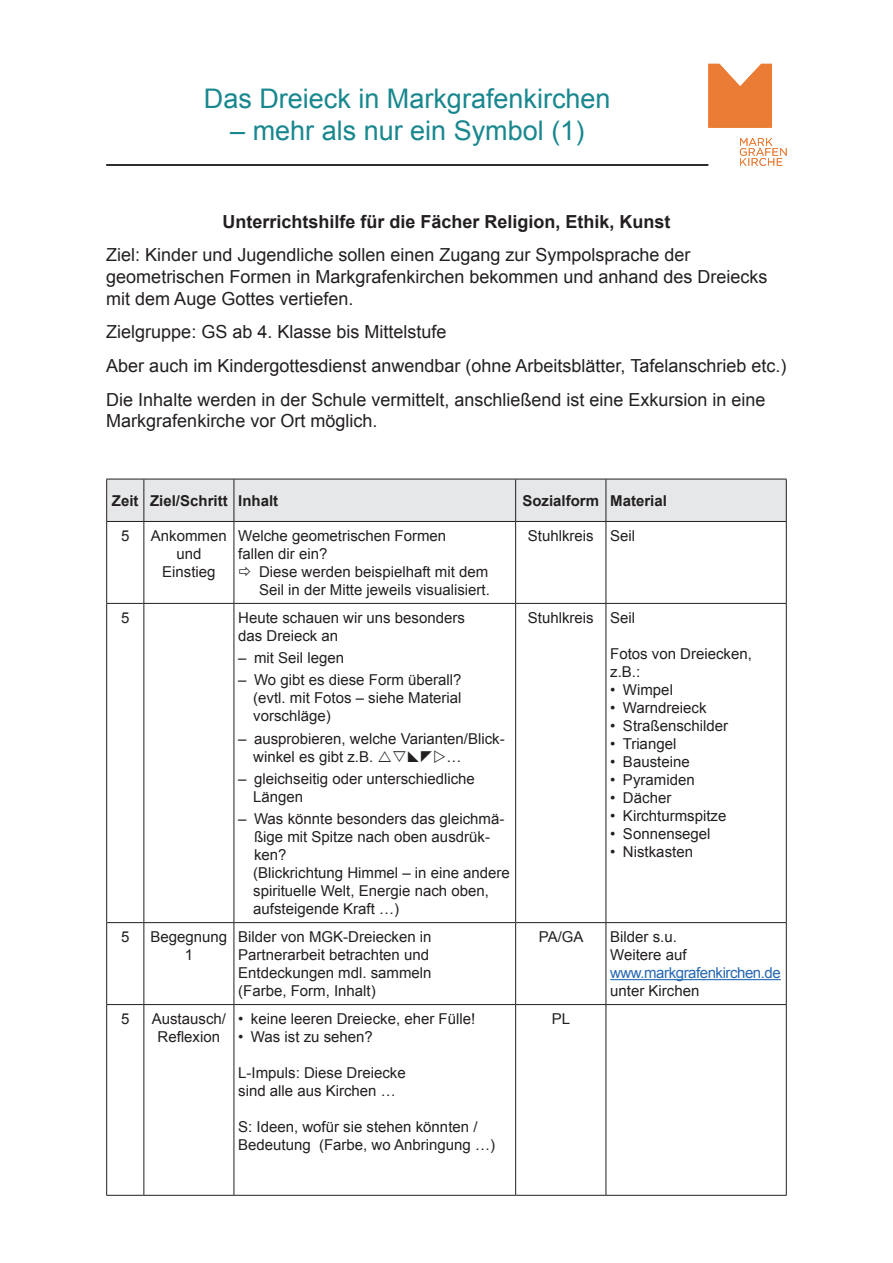
<style>
.page{position:relative;width:893px;height:1263px;background:#fff}
.page>*{position:absolute;margin:0;border:0;box-sizing:border-box;transform-origin:0 0}
.t1{font:27px "Arial";color:#18878e}
.t2{font:18px/21.6px "Arial";color:#231f20}
.t3{font:700 18px "Arial";color:#231f20}
.t4{font:15px/18px "Arial";color:#231f20}
.t5{font:700 15px "Arial";color:#231f20}
.t6{font:15px "Arial";letter-spacing:-.03em;color:#2667b2}
</style>
<div class="page">
<svg style="left:708px;top:64px;width:64px;height:64px"></svg>
<svg style="left:740px;top:138px;width:47px;height:28px"></svg>
<hr style="left:106px;top:164px;width:602px;height:2px;background:#231f20">
<div style="left:107px;top:480px;width:679px;height:41px;background:#e6e7e9"></div>
<hr style="left:106px;top:522px;width:1px;height:81px;background:#231f20">
<hr style="left:143px;top:522px;width:1px;height:81px;background:#231f20">
<hr style="left:234px;top:522px;width:1px;height:81px;background:#231f20">
<hr style="left:515px;top:522px;width:1px;height:81px;background:#231f20">
<hr style="left:606px;top:522px;width:1px;height:81px;background:#231f20">
<hr style="left:786px;top:522px;width:1px;height:81px;background:#231f20">
<hr style="left:106px;top:603px;width:38px;height:1px;background:#231f20">
<hr style="left:106px;top:604px;width:1px;height:318px;background:#231f20">
<hr style="left:144px;top:603px;width:90px;height:1px;background:#231f20">
<hr style="left:143px;top:604px;width:1px;height:318px;background:#231f20">
<hr style="left:234px;top:603px;width:282px;height:1px;background:#231f20">
<hr style="left:234px;top:604px;width:1px;height:318px;background:#231f20">
<hr style="left:516px;top:603px;width:90px;height:1px;background:#231f20">
<hr style="left:515px;top:604px;width:1px;height:318px;background:#231f20">
<hr style="left:606px;top:603px;width:181px;height:1px;background:#231f20">
<hr style="left:606px;top:604px;width:1px;height:318px;background:#231f20">
<hr style="left:786px;top:604px;width:1px;height:318px;background:#231f20">
<hr style="left:106px;top:922px;width:38px;height:1px;background:#231f20">
<hr style="left:106px;top:923px;width:1px;height:81px;background:#231f20">
<hr style="left:144px;top:922px;width:90px;height:1px;background:#231f20">
<hr style="left:143px;top:923px;width:1px;height:81px;background:#231f20">
<hr style="left:234px;top:922px;width:282px;height:1px;background:#231f20">
<hr style="left:234px;top:923px;width:1px;height:81px;background:#231f20">
<hr style="left:516px;top:922px;width:90px;height:1px;background:#231f20">
<hr style="left:515px;top:923px;width:1px;height:81px;background:#231f20">
<hr style="left:606px;top:922px;width:181px;height:1px;background:#231f20">
<hr style="left:606px;top:923px;width:1px;height:81px;background:#231f20">
<hr style="left:786px;top:923px;width:1px;height:81px;background:#231f20">
<hr style="left:106px;top:1004px;width:38px;height:1px;background:#231f20">
<hr style="left:106px;top:1005px;width:1px;height:190px;background:#231f20">
<hr style="left:144px;top:1004px;width:90px;height:1px;background:#231f20">
<hr style="left:143px;top:1005px;width:1px;height:190px;background:#231f20">
<hr style="left:234px;top:1004px;width:282px;height:1px;background:#231f20">
<hr style="left:234px;top:1005px;width:1px;height:190px;background:#231f20">
<hr style="left:516px;top:1004px;width:90px;height:1px;background:#231f20">
<hr style="left:515px;top:1005px;width:1px;height:190px;background:#231f20">
<hr style="left:606px;top:1004px;width:181px;height:1px;background:#231f20">
<hr style="left:606px;top:1005px;width:1px;height:190px;background:#231f20">
<hr style="left:786px;top:1005px;width:1px;height:190px;background:#231f20">
<hr style="left:106px;top:479px;width:38px;height:1px;background:#231f20">
<hr style="left:106px;top:479px;width:1px;height:42px;background:#231f20">
<hr style="left:144px;top:479px;width:90px;height:1px;background:#231f20">
<hr style="left:143px;top:479px;width:1px;height:42px;background:#231f20">
<hr style="left:234px;top:479px;width:282px;height:1px;background:#231f20">
<hr style="left:234px;top:479px;width:1px;height:42px;background:#231f20">
<hr style="left:516px;top:479px;width:90px;height:1px;background:#231f20">
<hr style="left:515px;top:479px;width:1px;height:42px;background:#231f20">
<hr style="left:606px;top:479px;width:181px;height:1px;background:#231f20">
<hr style="left:606px;top:479px;width:1px;height:42px;background:#231f20">
<hr style="left:786px;top:479px;width:1px;height:42px;background:#231f20">
<hr style="left:106px;top:521px;width:38px;height:1px;background:#231f20">
<hr style="left:144px;top:521px;width:90px;height:1px;background:#231f20">
<hr style="left:234px;top:521px;width:282px;height:1px;background:#231f20">
<hr style="left:516px;top:521px;width:90px;height:1px;background:#231f20">
<hr style="left:606px;top:521px;width:181px;height:1px;background:#231f20">
<hr style="left:106px;top:1195px;width:38px;height:1px;background:#231f20">
<hr style="left:144px;top:1195px;width:90px;height:1px;background:#231f20">
<hr style="left:234px;top:1195px;width:282px;height:1px;background:#231f20">
<hr style="left:516px;top:1195px;width:90px;height:1px;background:#231f20">
<hr style="left:606px;top:1195px;width:181px;height:1px;background:#231f20">
<hr style="left:610px;top:979px;width:171px;height:1px;background:#2667b2">
<h1 class="t1" style="left:204px;top:80px;width:408px">Das Dreieck in Markgrafenkirchen</h1>
<h1 class="t1" style="left:230px;top:113px;width:356px">– mehr als nur ein Symbol (1)</h1>
<p class="t3" style="left:222px;top:210px;width:450px">Unterrichtshilfe für die Fächer Religion, Ethik, Kunst</p>
<p class="t2" style="left:106px;top:245px;width:663px">Ziel: Kinder und Jugendliche sollen einen Zugang zur Sympolsprache der geometrischen Formen in Markgrafenkirchen bekommen und anhand des Dreiecks mit dem Auge Gottes vertiefen.</p>
<p class="t2" style="left:106px;top:315px;width:682px;line-height:33.6px">Zielgruppe: GS ab 4. Klasse bis Mittelstufe<br>Aber auch im Kindergottesdienst anwendbar (ohne Arbeitsblätter, Tafelanschrieb etc.)<br>Die Inhalte werden in der Schule vermittelt, anschließend ist eine Exkursion in eine</p>
<p class="t2" style="left:106px;top:410px;width:273px">Markgrafenkirche vor Ort möglich.</p>
<p class="t5" style="left:112px;top:490px;width:168px">Zeit Ziel/Schritt Inhalt</p>
<p class="t5" style="left:522px;top:490px;width:146px">Sozialform Material</p>
<p class="t4" style="left:121px;top:527px;width:10px">5</p>
<p class="t4" style="left:151px;top:527px;width:77px;text-align:center">Ankommen und<br>Einstieg</p>
<p class="t4" style="left:238px;top:527px;width:210px">Welche geometrischen Formen fallen dir ein?</p>
<p class="t4" style="left:528px;top:527px;width:109px">Stuhlkreis Seil</p>
<p class="t4" style="left:259px;top:563px;width:232px">Diese werden beispielhaft mit dem<br>Seil in der Mitte jeweils visualisiert.</p>
<p class="t4" style="left:121px;top:609px;width:10px">5</p>
<p class="t4" style="left:238px;top:609px;width:228px">Heute schauen wir uns besonders das Dreieck an</p>
<p class="t4" style="left:238px;top:649px;width:107px">– mit Seil legen</p>
<p class="t4" style="left:253px;top:671px;width:210px;text-align:justify;text-indent:-15px">– Wo gibt es diese Form überall? (evtl. mit Fotos – siehe Material vorschläge)</p>
<p class="t4" style="left:253px;top:729px;width:253px;text-indent:-15px">– ausprobieren, welche Varianten/Blick&shy;winkel es gibt z.B.</p>
<p class="t4" style="left:446px;top:747px;width:16px">…</p>
<p class="t4" style="left:253px;top:770px;width:223px;text-indent:-15px">– gleichseitig oder unterschiedliche<br>Längen</p>
<p class="t4" style="left:253px;top:810px;width:258px;text-indent:-15px">– Was könnte besonders das gleichmä&shy;ßige mit Spitze nach oben ausdrüc&shy;ken?<br>(Blickrichtung Himmel – in eine andere spirituelle Welt, Energie nach oben, aufsteigende Kraft …)</p>
<p class="t4" style="left:528px;top:609px;width:109px">Stuhlkreis Seil</p>
<p class="t4" style="left:610px;top:645px;width:143px">Fotos von Dreiecken, z.B.:</p>
<p class="t4" style="left:610px;top:681px;width:64px">• Wimpel</p>
<p class="t4" style="left:610px;top:699px;width:98px">• Warndreieck</p>
<p class="t4" style="left:610px;top:717px;width:119px">• Straßenschilder</p>
<p class="t4" style="left:610px;top:735px;width:68px">• Triangel</p>
<p class="t4" style="left:610px;top:753px;width:81px">• Bausteine</p>
<p class="t4" style="left:610px;top:771px;width:86px">• Pyramiden</p>
<p class="t4" style="left:610px;top:789px;width:63px">• Dächer</p>
<p class="t4" style="left:610px;top:807px;width:118px">• Kirchturmspitze</p>
<p class="t4" style="left:610px;top:825px;width:102px">• Sonnensegel</p>
<p class="t4" style="left:610px;top:843px;width:84px">• Nistkasten</p>
<p class="t4" style="left:121px;top:928px;width:10px">5</p>
<p class="t4" style="left:151px;top:928px;width:78px;text-align:center">Begegnung<br>1</p>
<p class="t4" style="left:238px;top:928px;width:195px">Bilder von MGK-Dreiecken in<br>Partnerarbeit betrachten und<br>Entdeckungen mdl. sammeln (Farbe, Form, Inhalt)</p>
<p class="t4" style="left:539px;top:928px;width:46px">PA/GA</p>
<p class="t4" style="left:610px;top:928px;width:78px">Bilder s.u.<br>Weitere auf</p>
<p class="t6" style="left:610px;top:963px;width:172px">www.markgrafenkirchen.de</p>
<p class="t4" style="left:610px;top:982px;width:91px">unter Kirchen</p>
<p class="t4" style="left:121px;top:1010px;width:10px">5</p>
<p class="t4" style="left:152px;top:1010px;width:76px;text-align:center">Austausch/<br>Reflexion</p>
<p class="t4" style="left:238px;top:1010px;width:238px">• keine leeren Dreiecke, eher Fülle!</p>
<p class="t4" style="left:238px;top:1028px;width:136px">• Was ist zu sehen?</p>
<p class="t4" style="left:238px;top:1064px;width:169px">L-Impuls: Diese Dreiecke sind alle aus Kirchen …</p>
<p class="t4" style="left:238px;top:1118px;width:258px">S: Ideen, wofür sie stehen könnten /<br>Bedeutung (Farbe, wo Anbringung …)</p>
<p class="t4" style="left:552px;top:1010px;width:20px">PL</p>
</div>
